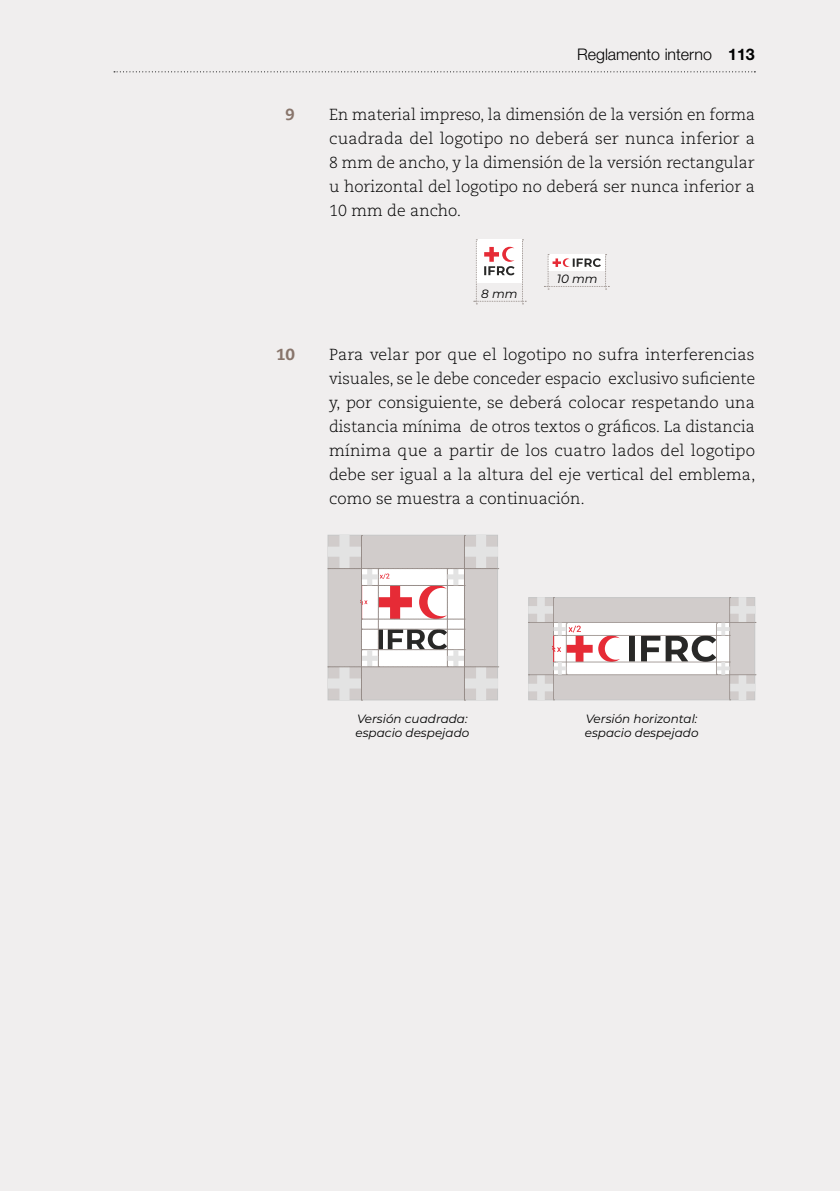
<style>
.page{position:relative;width:840px;height:1191px;background:#fff}
.page>*{position:absolute;margin:0;border:0;box-sizing:border-box;transform-origin:0 0}
.t1{font:300 16px/24px "Caecilia LT Std";color:#000;text-align:justify}
.t2{font:300 16px "Helvetica Neue LT Std";color:#000}
.t3{font:800 16px "Caecilia LT Std";color:#88756b}
.t4{font:italic 12px/14px "Montserrat";color:#000}
.s1{font-weight:700}
</style>
<div class="page">
<div style="left:0;top:0;width:839px;height:1191px;background:#f0eeee"></div>
<svg style="left:114px;top:71px;width:641px;height:1px"></svg>
<svg style="left:544px;top:254px;width:65px;height:36px"></svg>
<svg style="left:473px;top:239px;width:53px;height:65px"></svg>
<svg style="left:528px;top:597px;width:227px;height:103px;background:#d5cdcd"></svg>
<svg style="left:327px;top:535px;width:171px;height:166px;background:#d8cfcf"></svg>
<p class="t2" style="left:576px;top:45px;width:179px">Reglamento interno <span class="s1">113</span></p>
<p class="t3" style="left:285px;top:104px;width:11px">9</p>
<p class="t1" style="left:329px;top:103px;width:427px">En material impreso, la dimensión de la versión en forma cuadrada del logotipo no deberá ser nunca inferior a 8 mm de ancho, y la dimensión de la versión rectangular u horizontal del logotipo no deberá ser nunca inferior a 10 mm de ancho.</p>
<p class="t4" style="left:481px;top:286px;width:38px">8 mm</p>
<p class="t4" style="left:556px;top:272px;width:42px">10 mm</p>
<p class="t3" style="left:276px;top:344px;width:21px">10</p>
<p class="t1" style="left:329px;top:343px;width:427px">Para velar por que el logotipo no sufra interferencias visuales, se le debe conceder espacio exclusivo suficiente y, por consiguiente, se deberá colocar respetando una distancia mínima de otros textos o gráficos. La distancia mínima que a partir de los cuatro lados del logotipo debe ser igual a la altura del eje vertical del emblema, como se muestra a continuación.</p>
<p class="t4" style="left:355px;top:711px;width:115px">Versión cuadrada: espacio despejado</p>
<p class="t4" style="left:584px;top:711px;width:115px">Versión horizontal: espacio despejado</p>
</div>
